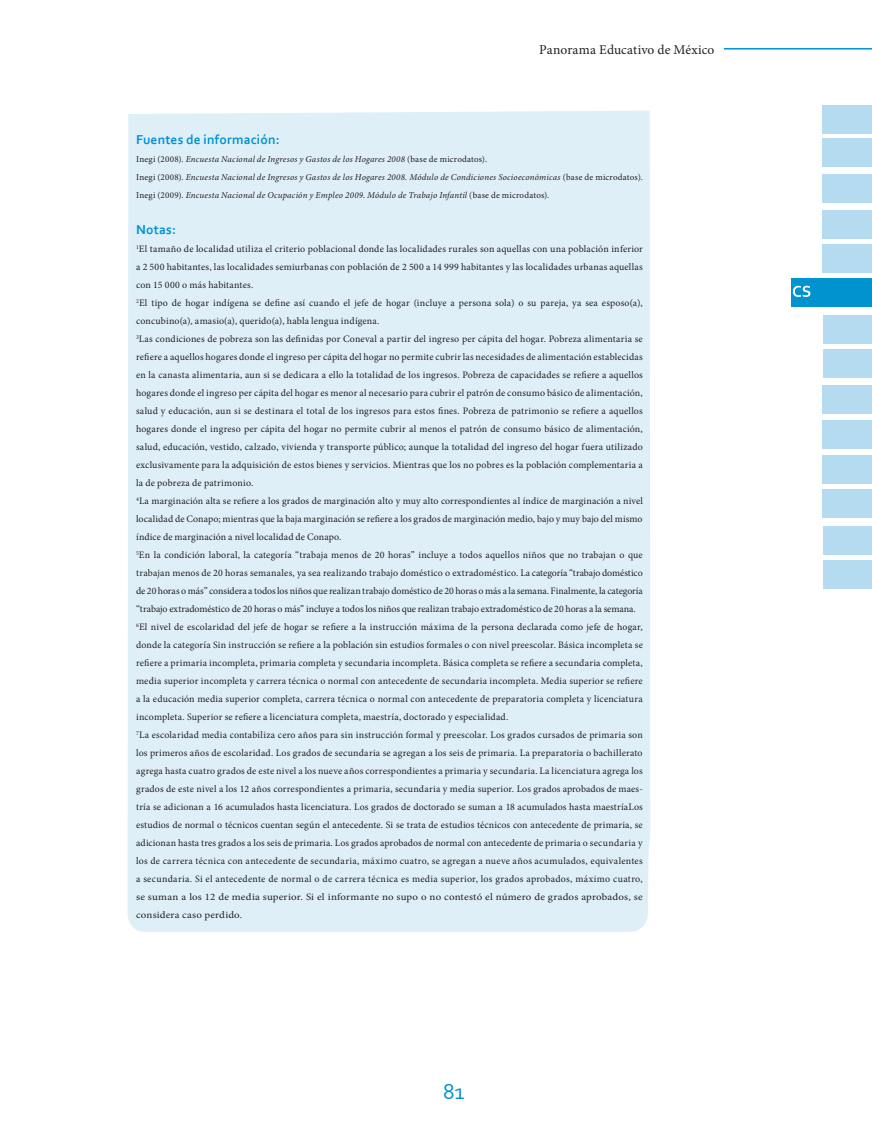
<style>
.page{position:relative;width:872px;height:1127px;background:#fff}
.page>*{position:absolute;margin:0;border:0;box-sizing:border-box;transform-origin:0 0}
.t1{font:22.5px "Corbel";color:#0093d0}
.subtitulitos{font:700 13.5px "Corbel";letter-spacing:.01em;color:#0093d0}
.t2{font:13.5px "Minion Pro";letter-spacing:.005em;color:#231f20}
.Notas{font:9.9px/18px "Minion Pro";letter-spacing:.015em;color:#231f20;text-align:justify}
.Fuente{font:italic 9px "Minion Pro";letter-spacing:.02em;color:#231f20}
.s1{font-style:normal}
</style>
<div class="page">
<hr style="left:724px;top:48px;width:148px;height:2px;background:#0093d0">
<div style="left:791px;top:279px;width:81px;height:28px;background:#0093d0"></div>
<svg style="left:793px;top:286px;width:17px;height:11px"></svg>
<div style="left:822px;top:420px;width:50px;height:29px;background:#b5dbf1"></div>
<div style="left:822px;top:244px;width:50px;height:28px;background:#b5dbf1"></div>
<div style="left:822px;top:489px;width:50px;height:29px;background:#b5dbf1"></div>
<div style="left:822px;top:106px;width:50px;height:28px;background:#b5dbf1"></div>
<div style="left:822px;top:210px;width:50px;height:29px;background:#b5dbf1"></div>
<div style="left:822px;top:455px;width:50px;height:28px;background:#b5dbf1"></div>
<div style="left:822px;top:174px;width:50px;height:29px;background:#b5dbf1"></div>
<div style="left:822px;top:139px;width:50px;height:28px;background:#b5dbf1"></div>
<div style="left:822px;top:385px;width:50px;height:28px;background:#b5dbf1"></div>
<div style="left:823px;top:315px;width:49px;height:29px;background:#b5dbf1"></div>
<div style="left:823px;top:526px;width:49px;height:28px;background:#b5dbf1"></div>
<div style="left:823px;top:349px;width:49px;height:29px;background:#b5dbf1"></div>
<div style="left:823px;top:560px;width:49px;height:28px;background:#b5dbf1"></div>
<div style="left:128px;top:111px;width:522px;height:821px;background:#dfeff8"></div>
<h2 class="t2" style="left:539px;top:41px;width:177px">Panorama Educativo de México</h2>
<p class="subtitulitos" style="left:136px;top:131px;width:145px">Fuentes de información:</p>
<p class="Fuente" style="left:136px;top:153px;width:352px"><span class="s1">Inegi (2008).</span> Encuesta Nacional de Ingresos y Gastos de los Hogares 2008 <span class="s1">(base de microdatos).</span></p>
<p class="Fuente" style="left:136px;top:171px;width:508px"><span class="s1">Inegi (2008).</span> Encuesta Nacional de Ingresos y Gastos de los Hogares 2008. Módulo de Condiciones Socioeconómicas <span class="s1">(base de microdatos).</span></p>
<p class="Fuente" style="left:136px;top:189px;width:415px"><span class="s1">Inegi (2009).</span> Encuesta Nacional de Ocupación y Empleo 2009<span class="s1">.</span> Módulo de Trabajo Infantil <span class="s1">(base de microdatos).</span></p>
<p class="subtitulitos" style="left:136px;top:221px;width:41px">Notas:</p>
<p class="Notas" style="left:136px;top:240px;width:508px"><sup>1</sup>El tamaño de localidad utiliza el criterio poblacional donde las localidades rurales son aquellas con una población inferior a 2 500 habitantes, las localidades semiurbanas con población de 2 500 a 14 999 habitantes y las localidades urbanas aquellas con 15 000 o más habitantes.</p>
<p class="Notas" style="left:136px;top:294px;width:508px"><sup>2</sup>El tipo de hogar indígena se define así cuando el jefe de hogar (incluye a persona sola) o su pareja, ya sea esposo(a), concubino(a), amasio(a), querido(a), habla lengua indígena.</p>
<p class="Notas" style="left:136px;top:330px;width:508px"><sup>3</sup>Las condiciones de pobreza son las definidas por Coneval a partir del ingreso per cápita del hogar. Pobreza alimentaria se refiere a aquellos hogares donde el ingreso per cápita del hogar no permite cubrir las necesidades de alimentación establecidas en la canasta alimentaria, aun si se dedicara a ello la totalidad de los ingresos. Pobreza de capacidades se refiere a aquellos hogares donde el ingreso per cápita del hogar es menor al necesario para cubrir el patrón de consumo básico de alimentación, salud y educación, aun si se destinara el total de los ingresos para estos fines. Pobreza de patrimonio se refiere a aquellos hogares donde el ingreso per cápita del hogar no permite cubrir al menos el patrón de consumo básico de alimentación, salud, educación, vestido, calzado, vivienda y transporte público; aunque la totalidad del ingreso del hogar fuera utilizado exclusivamente para la adquisición de estos bienes y servicios. Mientras que los no pobres es la población complementaria a la de pobreza de patrimonio.</p>
<p class="Notas" style="left:136px;top:492px;width:508px"><sup>4</sup>La marginación alta se refiere a los grados de marginación alto y muy alto correspondientes al índice de marginación a nivel localidad de Conapo; mientras que la baja marginación se refiere a los grados de marginación medio, bajo y muy bajo del mismo índice de marginación a nivel localidad de Conapo.</p>
<p class="Notas" style="left:136px;top:546px;width:508px"><sup>5</sup>En la condición laboral, la categoría “trabaja menos de 20 horas” incluye a todos aquellos niños que no trabajan o que trabajan menos de 20 horas semanales, ya sea realizando trabajo doméstico o extradoméstico. La categoría “trabajo doméstico de 20 horas o más” considera a todos los niños que realizan trabajo doméstico de 20 horas o más a la semana. Finalmente, la categoría “trabajo extradoméstico de 20 horas o más” incluye a todos los niños que realizan trabajo extradoméstico de 20 horas a la semana.</p>
<p class="Notas" style="left:136px;top:618px;width:508px"><sup>6</sup>El nivel de escolaridad del jefe de hogar se refiere a la instrucción máxima de la persona declarada como jefe de hogar, donde la categoría Sin instrucción se refiere a la población sin estudios formales o con nivel preescolar. Básica incompleta se refiere a primaria incompleta, primaria completa y secundaria incompleta. Básica completa se refiere a secundaria completa, media superior incompleta y carrera técnica o normal con antecedente de secundaria incompleta. Media superior se refiere a la educación media superior completa, carrera técnica o normal con antecedente de preparatoria completa y licenciatura incompleta. Superior se refiere a licenciatura completa, maestría, doctorado y especialidad.</p>
<p class="Notas" style="left:136px;top:726px;width:508px"><sup>7</sup>La escolaridad media contabiliza cero años para sin instrucción formal y preescolar. Los grados cursados de primaria son los primeros años de escolaridad. Los grados de secundaria se agregan a los seis de primaria. La preparatoria o bachillerato agrega hasta cuatro grados de este nivel a los nueve años correspondientes a primaria y secundaria. La licenciatura agrega los grados de este nivel a los 12 años correspondientes a primaria, secundaria y media superior. Los grados aprobados de maes&shy;tría se adicionan a 16 acumulados hasta licenciatura. Los grados de doctorado se suman a 18 acumulados hasta maestríaLos estudios de normal o técnicos cuentan según el antecedente. Si se trata de estudios técnicos con antecedente de primaria, se adicionan hasta tres grados a los seis de primaria. Los grados aprobados de normal con antecedente de primaria o secundaria y los de carrera técnica con antecedente de secundaria, máximo cuatro, se agregan a nueve años acumulados, equivalentes a secundaria. Si el antecedente de normal o de carrera técnica es media superior, los grados aprobados, máximo cuatro, se suman a los 12 de media superior. Si el informante no supo o no contestó el número de grados aprobados, se considera caso perdido.</p>
<h1 class="t1" style="left:443px;top:1078px;width:23px">81</h1>
</div>
